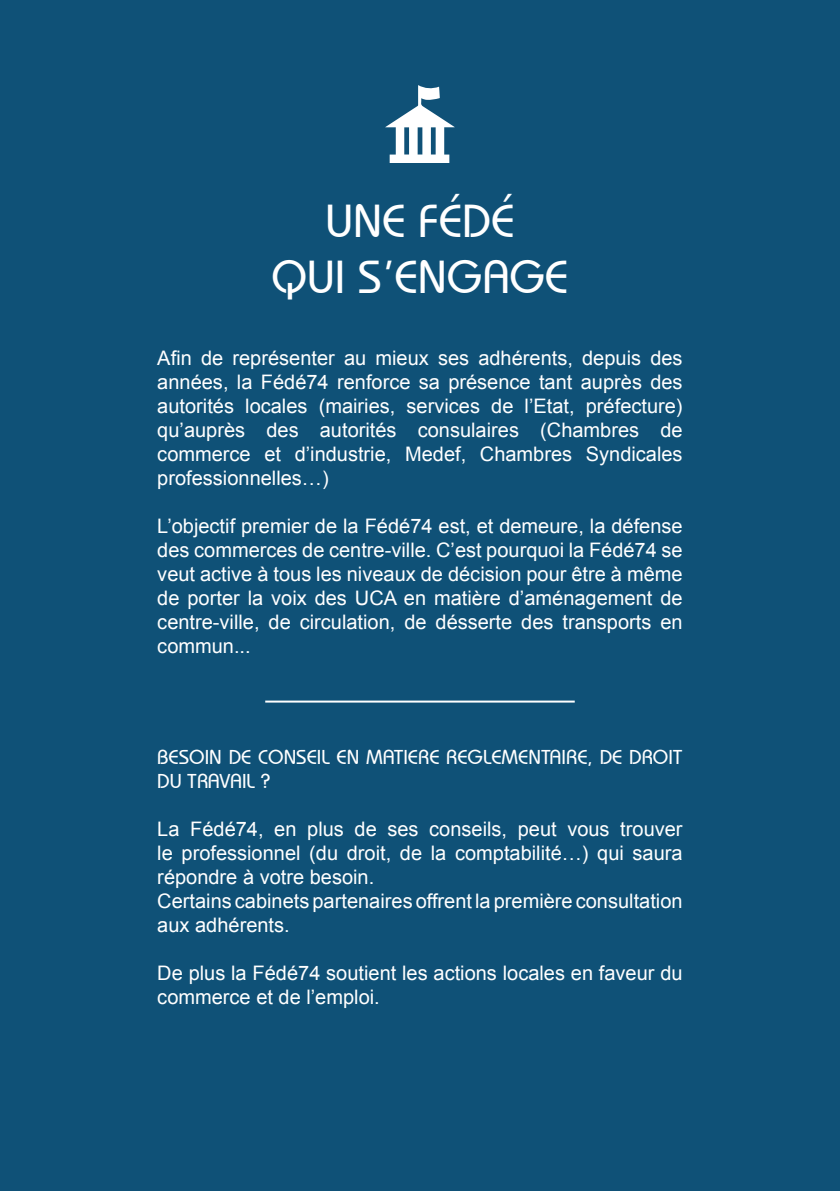
<style>
.page{position:relative;width:840px;height:1191px;background:#fff}
.page>*{position:absolute;margin:0;border:0;box-sizing:border-box;transform-origin:0 0}
.t1{font:500 46px/55.2px "Bauhaus IT Cby BT";color:#fff;text-align:center}
.t2{font:20px/24px "Arial";color:#fff;text-align:justify}
.t3{font:500 20px/24px "Bauhaus IT Cby BT";color:#fff}
</style>
<div class="page">
<div style="left:0;top:0;width:839px;height:1191px;background:#0f5177"></div>
<hr style="left:265px;top:700px;width:309px;height:2px;background:#fff">
<svg style="left:385px;top:85px;width:69px;height:78px"></svg>
<h1 class="t1" style="left:271px;top:193px;width:298px">UNE FÉDÉ<br>QUI S’ENGAGE</h1>
<p class="t2" style="left:157px;top:346px;width:526px">Afin de représenter au mieux ses adhérents, depuis des années, la Fédé74 renforce sa présence tant auprès des autorités locales (mairies, services de l’Etat, préfecture) qu’auprès des autorités consulaires (Chambres de commerce et d’industrie, Medef, Chambres Syndicales professionnelles…)</p>
<p class="t2" style="left:157px;top:514px;width:526px">L’objectif premier de la Fédé74 est, et demeure, la défense des commerces de centre-ville. C’est pourquoi la Fédé74 se veut active à tous les niveaux de décision pour être à même de porter la voix des UCA en matière d’aménagement de centre-ville, de circulation, de désserte des transports en commun...</p>
<p class="t3" style="left:157px;top:745px;width:526px">BESOIN DE CONSEIL EN MATIERE REGLEMENTAIRE, DE DROIT<br>DU TRAVAIL ?</p>
<p class="t2" style="left:157px;top:817px;width:526px;text-align:left">La Fédé74, en plus de ses conseils, peut vous trouver le professionnel (du droit, de la comptabilité…) qui saura répondre à votre besoin.<br>Certains cabinets partenaires offrent la première consultation aux adhérents.</p>
<p class="t2" style="left:157px;top:961px;width:526px">De plus la Fédé74 soutient les actions locales en faveur du commerce et de l’emploi.</p>
</div>
